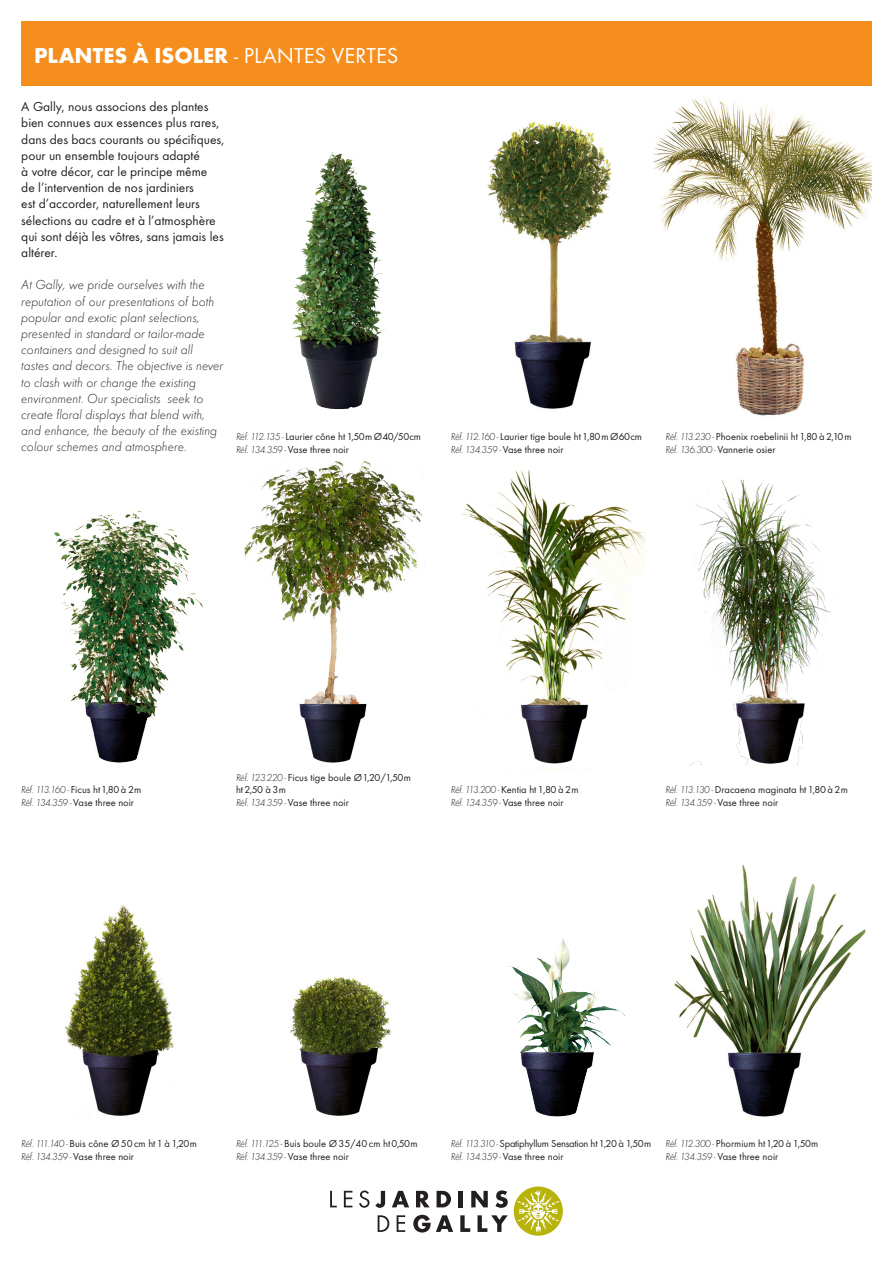
<style>
.page{position:relative;width:893px;height:1263px;background:#fff}
.page>*{position:absolute;margin:0;border:0;box-sizing:border-box;transform-origin:0 0}
.t1{font:700 22.5px "Futura EFTUOP";color:#fff}
.t2{font:italic 300 13.5px/16.2px "Futura EFTUOP";color:#231f20}
.t3{font:13.5px/16.2px "Futura EFTUOP";color:#231f20}
.t4{font:10.5px "Futura EFTUOP";color:#231f20}
.t5{font:10.5px "Futura EFTUOP";letter-spacing:-.025em;color:#231f20}
.s1{font-weight:400}
.s2{font-weight:300;font-style:italic}
</style>
<div class="page">
<div style="left:21px;top:21px;width:851px;height:65px;background:#f68e1e"></div>
<svg style="left:375px;top:1191px;width:10px;height:17px"></svg>
<svg style="left:392px;top:1191px;width:17px;height:16px"></svg>
<svg style="left:416px;top:1191px;width:14px;height:16px"></svg>
<svg style="left:437px;top:1191px;width:14px;height:16px"></svg>
<div style="left:458px;top:1191px;width:5px;height:16px;background:#231f20"></div>
<svg style="left:471px;top:1191px;width:17px;height:16px"></svg>
<svg style="left:495px;top:1190px;width:13px;height:18px"></svg>
<svg style="left:330px;top:1191px;width:7px;height:16px"></svg>
<svg style="left:344px;top:1191px;width:8px;height:16px"></svg>
<svg style="left:359px;top:1190px;width:10px;height:18px"></svg>
<svg style="left:378px;top:1215px;width:130px;height:17px"></svg>
<svg style="left:514px;top:1186px;width:49px;height:50px"></svg>
<img style="left:53px;top:511px;width:150px;height:252px">
<img style="left:243px;top:461px;width:180px;height:302px">
<img style="left:292px;top:152px;width:93px;height:258px">
<img style="left:65px;top:905px;width:109px;height:211px">
<img style="left:691px;top:479px;width:140px;height:286px">
<img style="left:462px;top:470px;width:184px;height:299px">
<img style="left:290px;top:976px;width:101px;height:140px">
<img style="left:487px;top:121px;width:126px;height:288px">
<img style="left:653px;top:96px;width:219px;height:320px">
<img style="left:508px;top:938px;width:117px;height:179px">
<img style="left:674px;top:864px;width:192px;height:253px">
<p class="t1" style="left:34px;top:41px;width:366px">PLANTES À ISOLER <span class="s1">- PLANTES VERTES</span></p>
<p class="t3" style="left:21px;top:98px;width:205px">A Gally, nous associons des plantes bien connues aux essences plus rares, dans des bacs courants ou spécifiques, pour un ensemble toujours adapté<br>à votre décor, car le principe même<br>de l’intervention de nos jardiniers<br>est d’accorder, naturellement leurs sélections au cadre et à l’atmosphère qui sont déjà les vôtres, sans jamais les altérer.</p>
<p class="t2" style="left:21px;top:277px;width:204px">At Gally, we pride ourselves with the reputation of our presentations of both popular and exotic plant selections, presented in standard or tailor-made containers and designed to suit all tastes and decors. The objective is never to clash with or change the existing environment. Our specialists seek to create floral displays that blend with, and enhance, the beauty of the existing colour schemes and atmosphere.</p>
<p class="t4" style="left:236px;top:430px;width:187px"><span class="s2">Réf. 112.135 -</span> Laurier cône ht 1,50m Ø40/50cm</p>
<p class="t4" style="left:236px;top:443px;width:114px"><span class="s2">Réf. 134.359 -</span> Vase three noir</p>
<p class="t4" style="left:451px;top:430px;width:193px"><span class="s2">Réf. 112.160 -</span> Laurier tige boule ht1,80 m Ø60cm</p>
<p class="t4" style="left:451px;top:443px;width:114px"><span class="s2">Réf. 134.359 -</span> Vase three noir</p>
<p class="t4" style="left:665px;top:430px;width:188px"><span class="s2">Réf. 113.230 -</span> Phoenix roebelinii ht1,80 à 2,10 m</p>
<p class="t4" style="left:665px;top:443px;width:112px"><span class="s2">Réf. 136.300 -</span> Vannerie osier</p>
<p class="t4" style="left:21px;top:783px;width:122px"><span class="s2">Réf. 113.160 -</span> Ficus ht1,80 à 2m</p>
<p class="t4" style="left:21px;top:796px;width:114px"><span class="s2">Réf. 134.359 -</span> Vase three noir</p>
<p class="t4" style="left:236px;top:770px;width:176px"><span class="s2">Réf. 123.220 -</span> Ficus tige boule Ø1,20/1,50m</p>
<p class="t4" style="left:236px;top:783px;width:51px">ht2,50 à 3m</p>
<p class="t4" style="left:236px;top:796px;width:114px"><span class="s2">Réf. 134.359 -</span> Vase three noir</p>
<p class="t4" style="left:451px;top:783px;width:129px"><span class="s2">Réf. 113.200 -</span> Kentia ht 1,80 à 2m</p>
<p class="t4" style="left:451px;top:796px;width:114px"><span class="s2">Réf. 134.359 -</span> Vase three noir</p>
<p class="t4" style="left:665px;top:783px;width:184px"><span class="s2">Réf. 113.130 -</span> Dracaena maginata ht1,80 à 2m</p>
<p class="t4" style="left:665px;top:796px;width:114px"><span class="s2">Réf. 134.359 -</span> Vase three noir</p>
<p class="t4" style="left:21px;top:1137px;width:177px"><span class="s2">Réf. 111.140 -</span> Buis cône Ø50cm ht1 à 1,20m</p>
<p class="t4" style="left:21px;top:1149px;width:114px"><span class="s2">Réf. 134.359 -</span> Vase three noir</p>
<p class="t4" style="left:236px;top:1137px;width:183px"><span class="s2">Réf. 111.125 -</span> Buis boule Ø35/40cm ht0,50m</p>
<p class="t4" style="left:236px;top:1149px;width:114px"><span class="s2">Réf. 134.359 -</span> Vase three noir</p>
<p class="t5" style="left:451px;top:1137px;width:202px"><span class="s2">Réf. 113.310 -</span> Spatiphyllum Sensation ht1,20 à 1,50m</p>
<p class="t4" style="left:451px;top:1149px;width:114px"><span class="s2">Réf. 134.359 -</span> Vase three noir</p>
<p class="t4" style="left:665px;top:1137px;width:154px"><span class="s2">Réf. 112.300 -</span> Phormium ht1,20 à 1,50m</p>
<p class="t4" style="left:665px;top:1149px;width:114px"><span class="s2">Réf. 134.359 -</span> Vase three noir</p>
</div>
